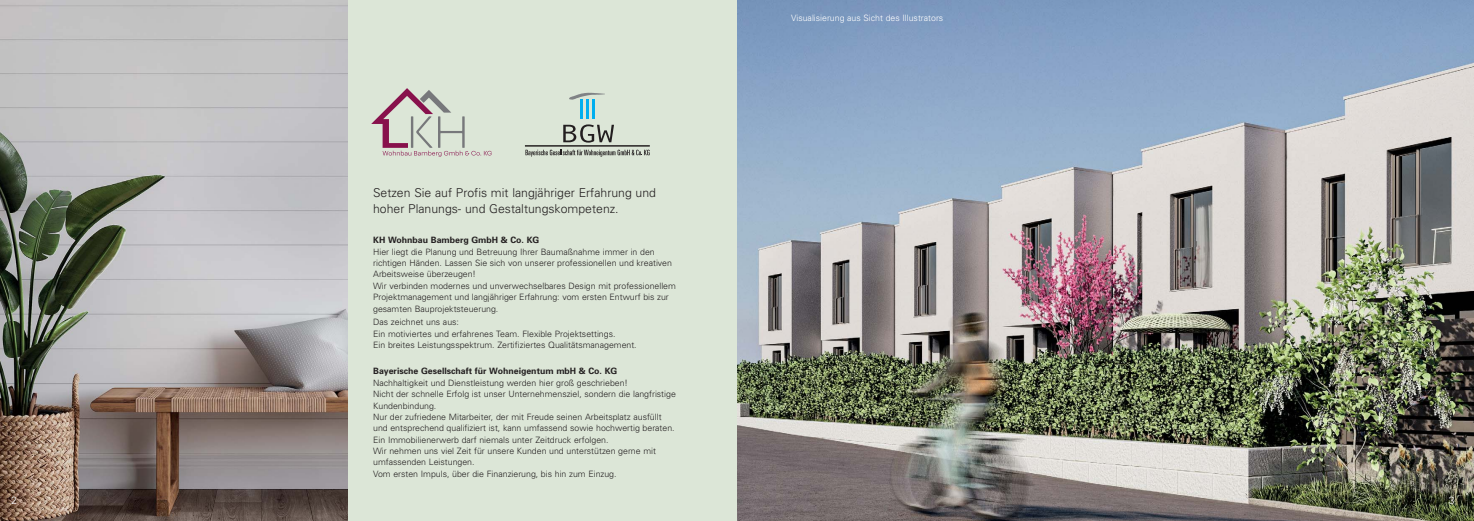
<style>
.page{position:relative;width:1474px;height:521px;background:#fff}
.page>*{position:absolute;margin:0;border:0;box-sizing:border-box;transform-origin:0 0}
.t1{font:300 12.25px/15.8px "Univers";color:#231f20}
.t2{font:300 10.5px "Univers LT Std";color:#fff}
.t3{font:300 8.75px/11.4px "Univers";color:#231f20}
.t4{font:700 8.75px "Univers";color:#231f20}
.t5{font:300 8.75px "Univers";color:#fff}
</style>
<div class="page">
<img style="left:736px;top:0;width:737px;height:521px">
<div style="left:0;top:0;width:736px;height:521px;background:#dce6d7"></div>
<img style="left:0;top:0;width:347px;height:521px">
<svg style="left:371px;top:88px;width:120px;height:69px"></svg>
<svg style="left:525px;top:150px;width:124px;height:7px"></svg>
<hr style="left:580px;top:99px;width:3px;height:20px;background:#00aeef">
<hr style="left:586px;top:99px;width:3px;height:20px;background:#00aeef">
<hr style="left:592px;top:99px;width:2px;height:20px;background:#00aeef">
<hr style="left:525px;top:146px;width:124px;height:1px;background:#231f20">
<svg style="left:563px;top:124px;width:51px;height:19px"></svg>
<svg style="left:569px;top:93px;width:36px;height:7px"></svg>
<p class="t2" style="left:11px;top:496px;width:7px">2</p>
<h1 class="t1" style="left:373px;top:186px;width:284px">Setzen Sie auf Profis mit langjähriger Erfahrung und hoher Planungs- und Gestaltungskompetenz.</h1>
<p class="t4" style="left:373px;top:237px;width:168px">KH Wohnbau Bamberg GmbH &amp; Co. KG</p>
<p class="t3" style="left:373px;top:247px;width:304px">Hier liegt die Planung und Betreuung Ihrer Baumaßnahme immer in den richtigen Händen. Lassen Sie sich von unserer professionellen und kreativen Arbeitsweise überzeugen!<br>Wir verbinden modernes und unverwechselbares Design mit professionellem Projektmanagement und langjähriger Erfahrung: vom ersten Entwurf bis zur gesamten Bauprojektsteuerung.</p>
<p class="t3" style="left:373px;top:317px;width:265px">Das zeichnet uns aus:<br>Ein motiviertes und erfahrenes Team. Flexible Projektsettings.<br>Ein breites Leistungsspektrum. Zertifiziertes Qualitätsmanagement.</p>
<p class="t4" style="left:373px;top:368px;width:246px">Bayerische Gesellschaft für Wohneigentum mbH &amp; Co. KG</p>
<p class="t3" style="left:373px;top:378px;width:304px">Nachhaltigkeit und Dienstleistung werden hier groß geschrieben!<br>Nicht der schnelle Erfolg ist unser Unternehmensziel, sondern die langfristige Kundenbindung.<br>Nur der zufriedene Mitarbeiter, der mit Freude seinen Arbeitsplatz ausfüllt und entsprechend qualifiziert ist, kann umfassend sowie hochwertig beraten.<br>Ein Immobilienerwerb darf niemals unter Zeitdruck erfolgen.<br>Wir nehmen uns viel Zeit für unsere Kunden und unterstützen gerne mit umfassenden Leistungen.<br>Vom ersten Impuls, über die Finanzierung, bis hin zum Einzug.</p>
<p class="t5" style="left:791px;top:15px;width:153px">Visualisierung aus Sicht des Illustrators</p>
<p class="t2" style="left:1448px;top:496px;width:7px">3</p>
</div>
